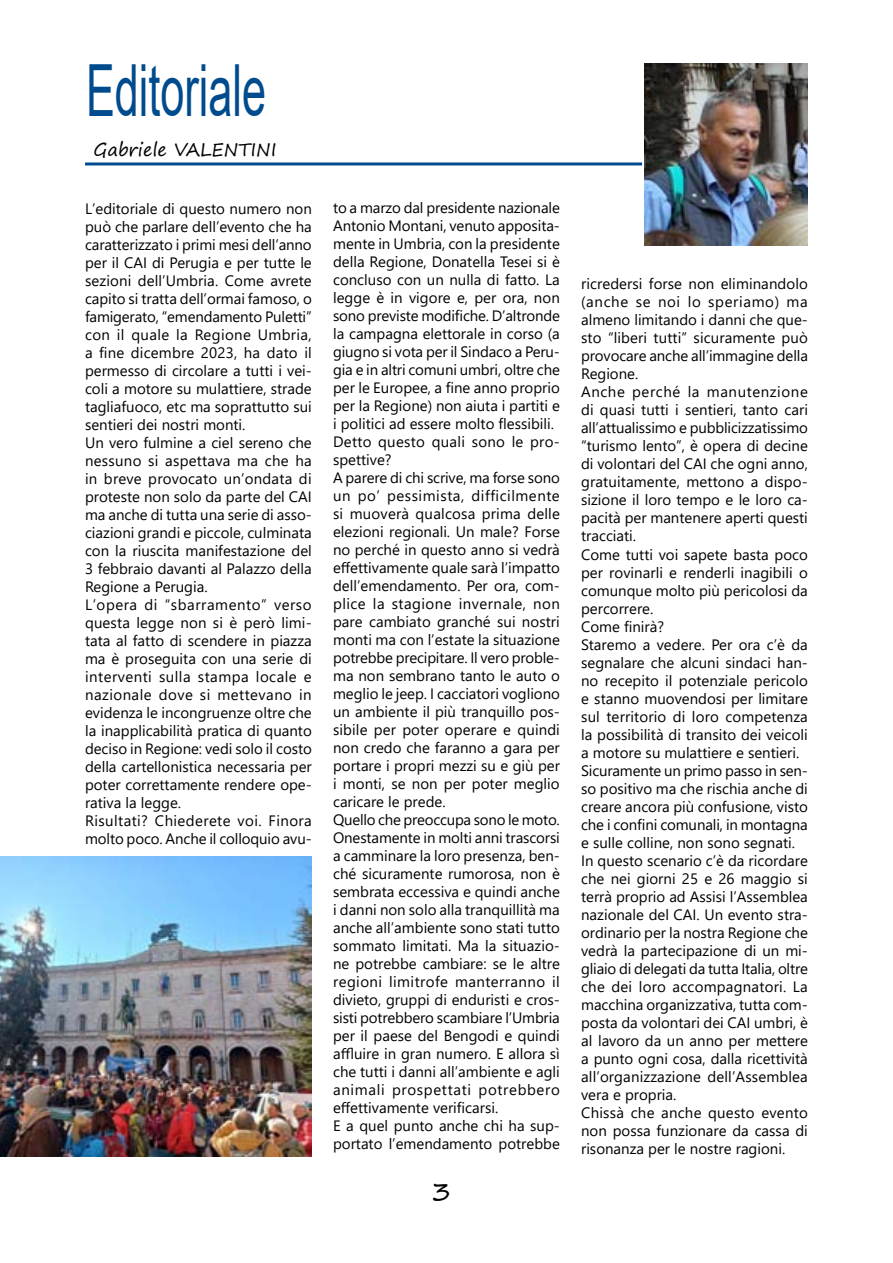
<style>
.page{position:relative;width:893px;height:1263px;background:#fff}
.page>*{position:absolute;margin:0;border:0;box-sizing:border-box;transform-origin:0 0}
.t1{font:72px "Arial";color:#004b8d;scale:.6 1}
.t2{font:27px "Segoe Print";color:#000}
.t3{font:18px "Segoe Print";color:#000}
.t4{font:15px/18px "Segoe UI";color:#000}
</style>
<div class="page">
<hr style="left:85px;top:162px;width:557px;height:3px;background:#004b8d">
<img style="left:644px;top:64px;width:164px;height:181px">
<img style="left:0;top:857px;width:312px;height:300px">
<h1 class="t1" style="left:86px;top:41px;width:302px">Editoriale</h1>
<p class="t3" style="left:94px;top:133px;width:184px">Gabriele VALENTINI</p>
<p class="t4" style="left:85px;top:199px;width:228px">L’editoriale di questo numero non può che parlare dell’evento che ha caratterizzato i primi mesi dell’anno per il CAI di Perugia e per tutte le sezioni dell’Umbria. Come avrete capito si tratta dell’ormai famoso, o famigerato, “emendamento Puletti” con il quale la Regione Umbria, a fine dicembre 2023, ha dato il permesso di circolare a tutti i vei&shy;coli a motore su mulattiere, strade tagliafuoco, etc ma soprattutto sui sentieri dei nostri monti.<br>Un vero fulmine a ciel sereno che nessuno si aspettava ma che ha in breve provocato un’ondata di proteste non solo da parte del CAI ma anche di tutta una serie di asso&shy;ciazioni grandi e piccole, culminata con la riuscita manifestazione del 3 febbraio davanti al Palazzo della Regione a Perugia.<br>L’opera di “sbarramento” verso questa legge non si è però limi&shy;tata al fatto di scendere in piazza ma è proseguita con una serie di interventi sulla stampa locale e nazionale dove si mettevano in evidenza le incongruenze oltre che la inapplicabilità pratica di quanto deciso in Regione: vedi solo il costo della cartellonistica necessaria per poter correttamente rendere ope&shy;rativa la legge.<br>Risultati? Chiederete voi. Finora molto poco. Anche il colloquio avu-</p>
<p class="t4" style="left:333px;top:197px;width:228px">to a marzo dal presidente nazionale Antonio Montani, venuto apposita&shy;mente in Umbria, con la presidente della Regione, Donatella Tesei si è concluso con un nulla di fatto. La legge è in vigore e, per ora, non sono previste modifiche. D’altronde la campagna elettorale in corso (a giugno si vota per il Sindaco a Peru&shy;gia e in altri comuni umbri, oltre che per le Europee, a fine anno proprio per la Regione) non aiuta i partiti e i politici ad essere molto flessibili.<br>Detto questo quali sono le pro&shy;spettive?<br>A parere di chi scrive, ma forse sono un po’ pessimista, difficilmente si muoverà qualcosa prima delle elezioni regionali. Un male? Forse no perché in questo anno si vedrà effettivamente quale sarà l’impatto dell’emendamento. Per ora, com&shy;plice la stagione invernale, non pare cambiato granché sui nostri monti ma con l’estate la situazione potrebbe precipitare. Il vero proble&shy;ma non sembrano tanto le auto o meglio le jeep. I cacciatori vogliono un ambiente il più tranquillo pos&shy;sibile per poter operare e quindi non credo che faranno a gara per portare i propri mezzi su e giù per i monti, se non per poter meglio caricare le prede.<br>Quello che preoccupa sono le moto.<br>Onestamente in molti anni trascorsi a camminare la loro presenza, ben&shy;ché sicuramente rumorosa, non è sembrata eccessiva e quindi anche i danni non solo alla tranquillità ma anche all’ambiente sono stati tutto sommato limitati. Ma la situazio&shy;ne potrebbe cambiare: se le altre regioni limitrofe manterranno il divieto, gruppi di enduristi e cros&shy;sisti potrebbero scambiare l’Umbria per il paese del Bengodi e quindi affluire in gran numero. E allora sì che tutti i danni all’ambiente e agli animali prospettati potrebbero effettivamente verificarsi.<br>E a quel punto anche chi ha sup&shy;portato l’emendamento potrebbe</p>
<h2 class="t2" style="left:432px;top:1167px;width:21px">3</h2>
<p class="t4" style="left:581px;top:274px;width:228px">ricredersi forse non eliminandolo (anche se noi lo speriamo) ma almeno limitando i danni che que&shy;sto “liberi tutti” sicuramente può provocare anche all’immagine della<br>Regione.<br>Anche perché la manutenzione di quasi tutti i sentieri, tanto cari all’attualissimo e pubblicizzatissimo “turismo lento”, è opera di decine di volontari del CAI che ogni anno, gratuitamente, mettono a dispo&shy;sizione il loro tempo e le loro ca&shy;pacità per mantenere aperti questi tracciati.<br>Come tutti voi sapete basta poco per rovinarli e renderli inagibili o comunque molto più pericolosi da percorrere.<br>Come finirà?<br>Staremo a vedere. Per ora c’è da segnalare che alcuni sindaci han&shy;no recepito il potenziale pericolo e stanno muovendosi per limitare sul territorio di loro competenza la possibilità di transito dei veicoli a motore su mulattiere e sentieri.<br>Sicuramente un primo passo in sen&shy;so positivo ma che rischia anche di creare ancora più confusione, visto che i confini comunali, in montagna e sulle colline, non sono segnati.<br>In questo scenario c’è da ricordare che nei giorni 25 e 26 maggio si terrà proprio ad Assisi l’Assemblea nazionale del CAI. Un evento stra&shy;ordinario per la nostra Regione che vedrà la partecipazione di un mi&shy;gliaio di delegati da tutta Italia, oltre che dei loro accompagnatori. La macchina organizzativa, tutta com&shy;posta da volontari dei CAI umbri, è al lavoro da un anno per mettere a punto ogni cosa, dalla ricettività all’organizzazione dell’Assemblea vera e propria.<br>Chissà che anche questo evento non possa funzionare da cassa di risonanza per le nostre ragioni.</p>
</div>
